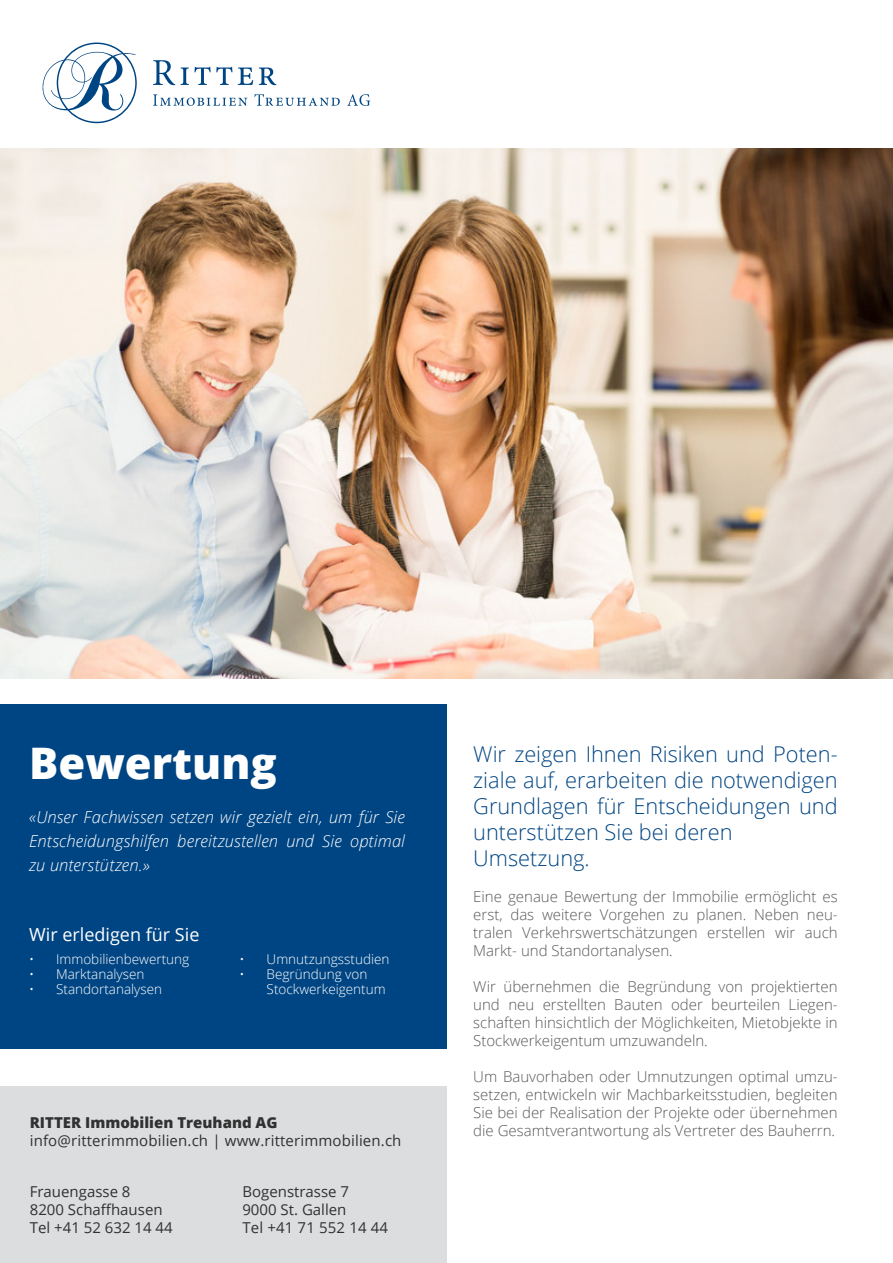
<style>
.page{position:relative;width:893px;height:1263px;background:#fff}
.page>*{position:absolute;margin:0;border:0;box-sizing:border-box;transform-origin:0 0}
.t1{font:800 43.5px "Open Sans";color:#fff}
.Einleitung{font:300 21.75px/26.1px "Open Sans";color:#004583;text-align:justify}
.Überschrift_Dienstle{font:18px "Open Sans";color:#fff}
.Zitat{font:italic 300 16.5px/24px "Open Sans";letter-spacing:.005em;color:#fff;text-align:justify}
.Text{font:300 15px/18px "Open Sans";color:#57585a;text-align:justify}
.t2{font:15px/18px "Open Sans";color:#303131}
.t3{font:800 15px "Open Sans";color:#303131}
.t4{font:300 13.5px/15px "Open Sans";color:#fff}
</style>
<div class="page">
<div style="left:0;top:704px;width:447px;height:344px;background:#004583"></div>
<svg style="left:153px;top:94px;width:94px;height:12px"></svg>
<svg style="left:255px;top:94px;width:85px;height:12px"></svg>
<svg style="left:347px;top:94px;width:23px;height:12px"></svg>
<svg style="left:153px;top:60px;width:22px;height:25px"></svg>
<svg style="left:181px;top:67px;width:51px;height:18px"></svg>
<svg style="left:238px;top:68px;width:15px;height:17px"></svg>
<svg style="left:259px;top:68px;width:17px;height:17px"></svg>
<svg style="left:42px;top:43px;width:95px;height:80px"></svg>
<div style="left:0;top:1086px;width:446px;height:177px;background:#dcdddf"></div>
<img style="left:0;top:149px;width:893px;height:529px">
<p class="t1" style="left:29px;top:730px;width:249px">Bewertung</p>
<p class="Zitat" style="left:29px;top:804px;width:377px">«Unser Fachwissen setzen wir gezielt ein, um für Sie Entscheidungshilfen bereitzustellen und Sie optimal zu unterstützen.»</p>
<p class="Überschrift_Dienstle" style="left:29px;top:922px;width:172px">Wir erledigen für Sie</p>
<p class="t4" style="left:29px;top:951px;width:162px">• Immobilienbewertung</p>
<p class="t4" style="left:29px;top:966px;width:117px">• Marktanalysen</p>
<p class="t4" style="left:29px;top:981px;width:134px">• Standortanalysen</p>
<p class="t4" style="left:240px;top:951px;width:151px">• Umnutzungsstudien</p>
<p class="t4" style="left:267px;top:966px;width:121px;text-indent:-27px">• Begründung von<br>Stockwerkeigentum</p>
<p class="t3" style="left:30px;top:1111px;width:249px">RITTER Immobilien Treuhand AG</p>
<p class="t2" style="left:30px;top:1131px;width:373px">info@ritterimmobilien.ch | www.ritterimmobilien.ch</p>
<p class="t2" style="left:30px;top:1182px;width:144px">Frauengasse 8<br>8200 Schaffhausen<br>Tel +41 52 632 14 44</p>
<p class="t2" style="left:242px;top:1182px;width:147px">Bogenstrasse 7<br>9000 St. Gallen<br>Tel +41 71 552 14 44</p>
<p class="Einleitung" style="left:473px;top:740px;width:366px">Wir zeigen Ihnen Risiken und Poten&shy;ziale auf, erarbeiten die notwendigen Grundlagen für Entscheidungen und unterstützen Sie bei deren</p>
<p class="Einleitung" style="left:473px;top:845px;width:118px">Umsetzung.</p>
<p class="Text" style="left:473px;top:887px;width:366px">Eine genaue Bewertung der Immobilie ermöglicht es erst, das weitere Vorgehen zu planen. Neben neu&shy;tralen Verkehrswertschätzungen erstellen wir auch Markt- und Standortanalysen.</p>
<p class="Text" style="left:473px;top:977px;width:366px">Wir übernehmen die Begründung von projektierten und neu erstellten Bauten oder beurteilen Liegen&shy;schaften hinsichtlich der Möglichkeiten, Mietobjekte in Stockwerkeigentum umzuwandeln.</p>
<p class="Text" style="left:473px;top:1067px;width:366px">Um Bauvorhaben oder Umnutzungen optimal umzu&shy;setzen, entwickeln wir Machbarkeitsstudien, begleiten Sie bei der Realisation der Projekte oder übernehmen die Gesamtverantwortung als Vertreter des Bauherrn.</p>
</div>
